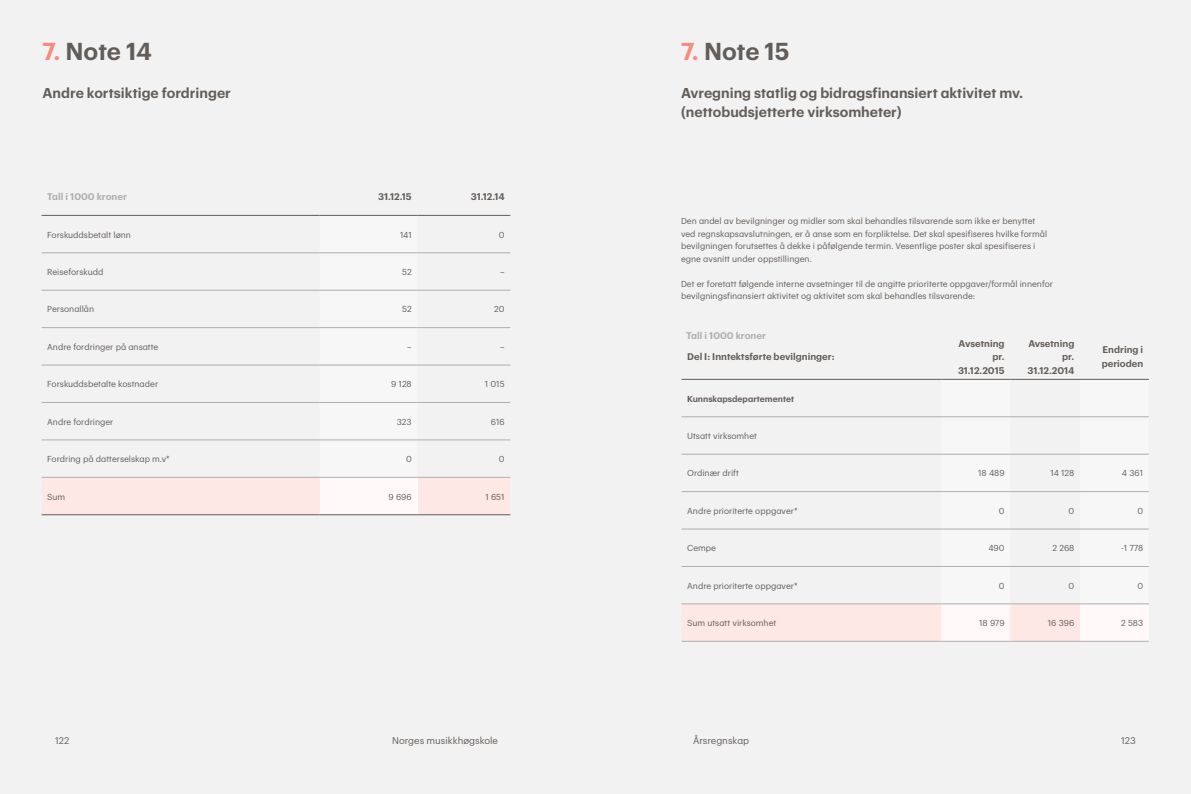
<style>
.page{position:relative;width:1191px;height:794px;background:#f2f2f2}
.page>*{position:absolute;margin:0;border:0;box-sizing:border-box;transform-origin:0 0}
._48_Regular{font:600 24px "Graphik";letter-spacing:-.005em;color:#635d59}
._14_Regular{font:600 14px "Graphik";color:#635d59}
.Enkel_kolonne___9_5{font:600 9.5px/13.5px "Graphik";color:#635d59;text-align:right}
.t1{font:9.5px "Graphik";color:#635d59}
.Enkel_kolonne___9_5-2{font:600 9.5px "Graphik";color:#b1aeac}
._8_5_tabell{font:8.5px/12.5px "Graphik";color:#635d59}
._8_5_tabell-2{font:600 8.5px "Graphik";color:#635d59}
.s1{color:#f68b7f}
</style>
<div class="page">
<svg style="left:941px;top:417px;width:208px;height:112px"></svg>
<svg style="left:681px;top:604px;width:468px;height:37px"></svg>
<hr style="left:681px;top:379px;width:260px;height:1px;background:#635d59">
<hr style="left:1010px;top:379px;width:70px;height:1px;background:#635d59">
<hr style="left:1080px;top:379px;width:69px;height:1px;background:#635d59">
<hr style="left:681px;top:416px;width:260px;height:1px;background:#b1aeac">
<hr style="left:941px;top:416px;width:69px;height:1px;background:#b1aeac">
<hr style="left:1010px;top:416px;width:70px;height:1px;background:#b1aeac">
<hr style="left:1080px;top:416px;width:69px;height:1px;background:#b1aeac">
<hr style="left:681px;top:454px;width:260px;height:1px;background:#b1aeac">
<hr style="left:941px;top:454px;width:69px;height:1px;background:#b1aeac">
<hr style="left:1010px;top:454px;width:70px;height:1px;background:#b1aeac">
<hr style="left:1080px;top:454px;width:69px;height:1px;background:#b1aeac">
<hr style="left:681px;top:491px;width:260px;height:1px;background:#b1aeac">
<hr style="left:941px;top:491px;width:69px;height:1px;background:#b1aeac">
<hr style="left:1010px;top:491px;width:70px;height:1px;background:#b1aeac">
<hr style="left:1080px;top:491px;width:69px;height:1px;background:#b1aeac">
<hr style="left:681px;top:529px;width:260px;height:1px;background:#b1aeac">
<hr style="left:941px;top:529px;width:69px;height:1px;background:#b1aeac">
<hr style="left:1010px;top:529px;width:70px;height:1px;background:#b1aeac">
<hr style="left:1080px;top:529px;width:69px;height:1px;background:#b1aeac">
<hr style="left:941px;top:566px;width:69px;height:1px;background:#b1aeac">
<hr style="left:1010px;top:566px;width:70px;height:1px;background:#b1aeac">
<hr style="left:1080px;top:566px;width:69px;height:1px;background:#b1aeac">
<hr style="left:681px;top:603px;width:260px;height:1px;background:#b1aeac">
<hr style="left:941px;top:603px;width:69px;height:1px;background:#b1aeac">
<hr style="left:1010px;top:603px;width:70px;height:1px;background:#b1aeac">
<hr style="left:1080px;top:603px;width:69px;height:1px;background:#b1aeac">
<hr style="left:681px;top:641px;width:260px;height:1px;background:#b1aeac">
<hr style="left:941px;top:641px;width:69px;height:1px;background:#b1aeac">
<hr style="left:1010px;top:641px;width:70px;height:1px;background:#b1aeac">
<hr style="left:1080px;top:641px;width:69px;height:1px;background:#b1aeac">
<hr style="left:941px;top:379px;width:69px;height:1px;background:#635d59">
<hr style="left:681px;top:566px;width:260px;height:1px;background:#b1aeac">
<svg style="left:42px;top:253px;width:468px;height:261px"></svg>
<div style="left:320px;top:477px;width:97px;height:38px;background:#fff9f9"></div>
<hr style="left:42px;top:215px;width:278px;height:1px;background:#635d59">
<hr style="left:320px;top:215px;width:97px;height:1px;background:#635d59">
<hr style="left:417px;top:215px;width:93px;height:1px;background:#635d59">
<hr style="left:320px;top:252px;width:97px;height:1px;background:#b1aeac">
<hr style="left:417px;top:252px;width:93px;height:1px;background:#b1aeac">
<hr style="left:42px;top:252px;width:278px;height:1px;background:#b1aeac">
<hr style="left:42px;top:290px;width:278px;height:1px;background:#b1aeac">
<hr style="left:320px;top:290px;width:97px;height:1px;background:#b1aeac">
<hr style="left:417px;top:290px;width:93px;height:1px;background:#b1aeac">
<hr style="left:42px;top:327px;width:278px;height:1px;background:#b1aeac">
<hr style="left:320px;top:327px;width:97px;height:1px;background:#b1aeac">
<hr style="left:417px;top:327px;width:93px;height:1px;background:#b1aeac">
<hr style="left:42px;top:365px;width:278px;height:1px;background:#b1aeac">
<hr style="left:320px;top:365px;width:97px;height:1px;background:#b1aeac">
<hr style="left:417px;top:365px;width:93px;height:1px;background:#b1aeac">
<hr style="left:42px;top:402px;width:278px;height:1px;background:#b1aeac">
<hr style="left:320px;top:402px;width:97px;height:1px;background:#b1aeac">
<hr style="left:417px;top:402px;width:93px;height:1px;background:#b1aeac">
<hr style="left:42px;top:440px;width:278px;height:1px;background:#b1aeac">
<hr style="left:320px;top:440px;width:97px;height:1px;background:#b1aeac">
<hr style="left:417px;top:440px;width:93px;height:1px;background:#b1aeac">
<hr style="left:42px;top:477px;width:278px;height:1px;background:#b1aeac">
<hr style="left:320px;top:477px;width:97px;height:1px;background:#b1aeac">
<hr style="left:417px;top:477px;width:93px;height:1px;background:#b1aeac">
<hr style="left:42px;top:514px;width:278px;height:1px;background:#635d59">
<hr style="left:320px;top:514px;width:97px;height:1px;background:#635d59">
<hr style="left:417px;top:514px;width:93px;height:1px;background:#635d59">
<p class="_48_Regular" style="left:43px;top:33px;width:111px"><span class="s1">7.</span> Note 14</p>
<p class="_14_Regular" style="left:43px;top:82px;width:190px">Andre kortsiktige fordringer</p>
<p class="Enkel_kolonne___9_5-2" style="left:47px;top:190px;width:81px">Tall i 1000 kroner</p>
<p class="Enkel_kolonne___9_5" style="left:378px;top:189px;width:35px">31.12.15</p>
<p class="Enkel_kolonne___9_5" style="left:471px;top:189px;width:35px">31.12.14</p>
<p class="_8_5_tabell" style="left:47px;top:227px;width:85px">Forskuddsbetalt lønn</p>
<p class="_8_5_tabell" style="left:400px;top:227px;width:13px">141</p>
<p class="_8_5_tabell" style="left:499px;top:227px;width:7px">0</p>
<p class="_8_5_tabell" style="left:47px;top:265px;width:58px">Reiseforskudd</p>
<p class="_8_5_tabell" style="left:402px;top:265px;width:11px">52</p>
<p class="_8_5_tabell" style="left:500px;top:265px;width:6px">–</p>
<p class="_8_5_tabell" style="left:47px;top:302px;width:48px">Personallån</p>
<p class="_8_5_tabell" style="left:402px;top:302px;width:11px">52</p>
<p class="_8_5_tabell" style="left:494px;top:302px;width:12px">20</p>
<p class="_8_5_tabell" style="left:47px;top:340px;width:113px">Andre fordringer på ansatte</p>
<p class="_8_5_tabell" style="left:407px;top:340px;width:6px">–</p>
<p class="_8_5_tabell" style="left:500px;top:340px;width:6px">–</p>
<p class="_8_5_tabell" style="left:47px;top:377px;width:112px">Forskuddsbetalte kostnader</p>
<p class="_8_5_tabell" style="left:391px;top:377px;width:22px">9 128</p>
<p class="_8_5_tabell" style="left:485px;top:377px;width:21px">1 015</p>
<p class="_8_5_tabell" style="left:47px;top:414px;width:68px">Andre fordringer</p>
<p class="_8_5_tabell" style="left:397px;top:414px;width:16px">323</p>
<p class="_8_5_tabell" style="left:491px;top:414px;width:15px">616</p>
<p class="_8_5_tabell" style="left:47px;top:452px;width:124px">Fordring på datterselskap m.v*</p>
<p class="_8_5_tabell" style="left:406px;top:452px;width:7px">0</p>
<p class="_8_5_tabell" style="left:499px;top:452px;width:7px">0</p>
<p class="_8_5_tabell" style="left:47px;top:489px;width:20px">Sum</p>
<p class="_8_5_tabell" style="left:388px;top:489px;width:25px">9 696</p>
<p class="_8_5_tabell" style="left:485px;top:489px;width:21px">1 651</p>
<p class="_48_Regular" style="left:681px;top:33px;width:110px"><span class="s1">7.</span> Note 15</p>
<p class="_14_Regular" style="left:681px;top:82px;width:344px">Avregning statlig og bidragsfinansiert aktivitet mv.</p>
<p class="_14_Regular" style="left:681px;top:101px;width:222px">(nettobudsjetterte virksomheter)</p>
<p class="_8_5_tabell" style="left:681px;top:214px;width:356px">Den andel av bevilgninger og midler som skal behandles tilsvarende som ikke er benyttet</p>
<p class="_8_5_tabell" style="left:681px;top:226px;width:368px">ved regnskapsavslutningen, er å anse som en forpliktelse. Det skal spesifiseres hvilke formål</p>
<p class="_8_5_tabell" style="left:681px;top:239px;width:356px">bevilgningen forutsettes å dekke i påfølgende termin. Vesentlige poster skal spesifiseres i</p>
<p class="_8_5_tabell" style="left:681px;top:251px;width:132px">egne avsnitt under oppstillingen.</p>
<p class="_8_5_tabell" style="left:681px;top:276px;width:373px">Det er foretatt følgende interne avsetninger til de angitte prioriterte oppgaver/formål innenfor bevilgningsfinansiert aktivitet og aktivitet som skal behandles tilsvarende:</p>
<p class="Enkel_kolonne___9_5-2" style="left:686px;top:329px;width:81px">Tall i 1000 kroner</p>
<p class="Enkel_kolonne___9_5" style="left:687px;top:349px;width:149px">Del I: Inntektsførte bevilgninger:</p>
<p class="Enkel_kolonne___9_5" style="left:958px;top:336px;width:47px">Avsetning</p>
<p class="Enkel_kolonne___9_5" style="left:958px;top:349px;width:48px">pr.<br>31.12.2015</p>
<p class="Enkel_kolonne___9_5" style="left:1028px;top:336px;width:47px">Avsetning</p>
<p class="Enkel_kolonne___9_5" style="left:1027px;top:349px;width:48px">pr.<br>31.12.2014</p>
<p class="Enkel_kolonne___9_5" style="left:1101px;top:342px;width:43px;text-align:left">Endring i perioden</p>
<p class="_8_5_tabell-2" style="left:687px;top:392px;width:108px">Kunnskapsdepartementet</p>
<p class="_8_5_tabell" style="left:687px;top:429px;width:71px">Utsatt virksomhet</p>
<p class="_8_5_tabell" style="left:687px;top:466px;width:53px">Ordinær drift</p>
<p class="_8_5_tabell" style="left:978px;top:466px;width:28px">18 489</p>
<p class="_8_5_tabell" style="left:1050px;top:466px;width:25px">14 128</p>
<p class="_8_5_tabell" style="left:1122px;top:466px;width:23px">4 361</p>
<p class="_8_5_tabell" style="left:687px;top:504px;width:112px">Andre prioriterte oppgaver*</p>
<p class="_8_5_tabell" style="left:999px;top:504px;width:7px">0</p>
<p class="_8_5_tabell" style="left:1068px;top:504px;width:7px">0</p>
<p class="_8_5_tabell" style="left:1137px;top:504px;width:7px">0</p>
<p class="_8_5_tabell" style="left:687px;top:541px;width:30px">Cempe</p>
<p class="_8_5_tabell" style="left:988px;top:541px;width:18px">490</p>
<p class="_8_5_tabell" style="left:1052px;top:541px;width:23px">2 268</p>
<p class="_8_5_tabell" style="left:1121px;top:541px;width:24px">-1 778</p>
<p class="_8_5_tabell" style="left:687px;top:578px;width:112px">Andre prioriterte oppgaver*</p>
<p class="_8_5_tabell" style="left:999px;top:578px;width:7px">0</p>
<p class="_8_5_tabell" style="left:1068px;top:578px;width:7px">0</p>
<p class="_8_5_tabell" style="left:1137px;top:578px;width:7px">0</p>
<p class="_8_5_tabell" style="left:687px;top:616px;width:91px">Sum utsatt virksomhet</p>
<p class="_8_5_tabell" style="left:979px;top:616px;width:27px">18 979</p>
<p class="_8_5_tabell" style="left:1047px;top:616px;width:28px">16 396</p>
<p class="_8_5_tabell" style="left:1121px;top:616px;width:24px">2 583</p>
<p class="t1" style="left:55px;top:733px;width:16px">122</p>
<p class="t1" style="left:392px;top:733px;width:107px">Norges musikkhøgskole</p>
<p class="t1" style="left:693px;top:733px;width:58px">Årsregnskap</p>
<p class="t1" style="left:1121px;top:733px;width:16px">123</p>
</div>
